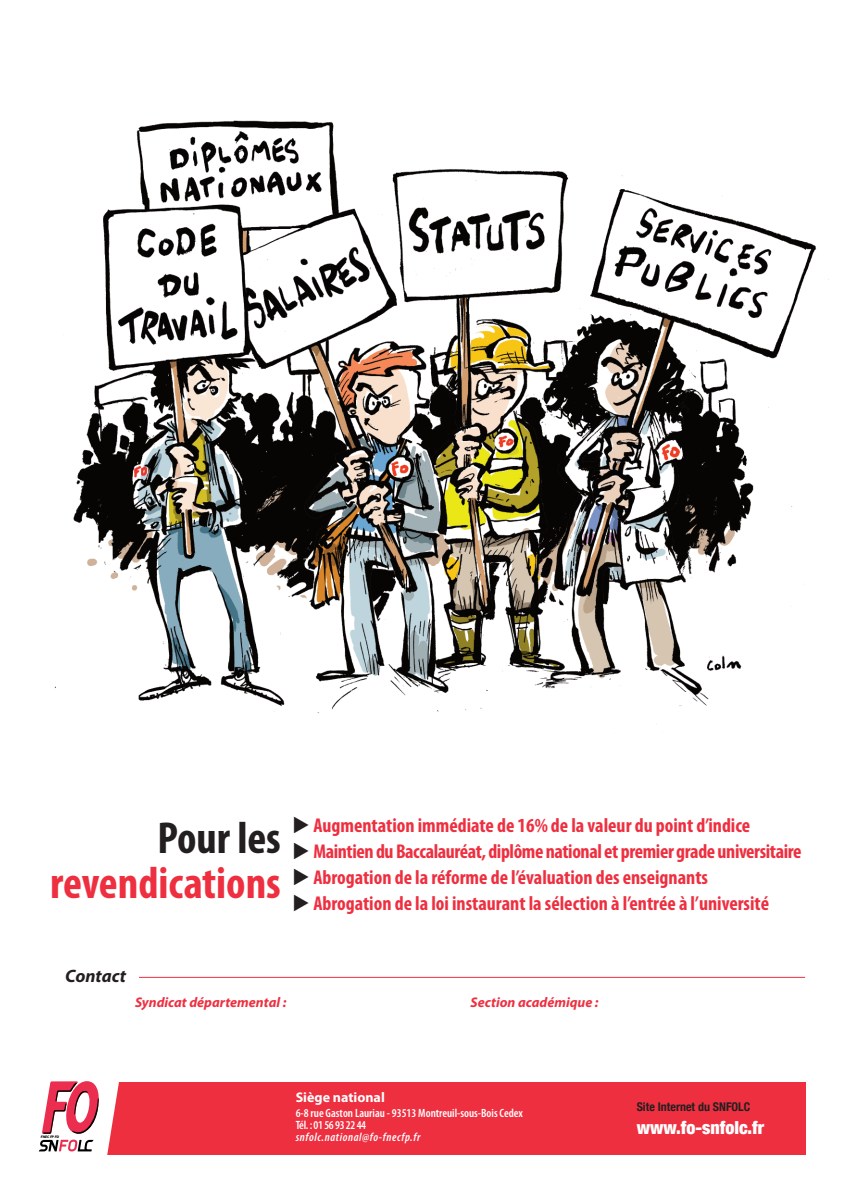
<style>
.page{position:relative;width:842px;height:1191px;background:#fff}
.page>*{position:absolute;margin:0;border:0;box-sizing:border-box;transform-origin:0 0}
.t1{font:700 condensed 45px "Myriad Pro";color:#ee2f40}
.t2{font:700 condensed 45px "Myriad Pro";color:#231f20}
.t3{font:700 condensed 20px "Myriad Pro";color:#ee2f40}
.t4{font:700 condensed 20px "Myriad Pro";letter-spacing:-.02em;color:#ee2f40}
.t5{font:900 condensed 18px "Helvetica Neue";color:#fff}
.t6{font:italic 700 18px "Myriad Pro";color:#231f20}
.t7{font:italic 700 14px "Myriad Pro";color:#ee2f40}
.t8{font:700 14px "Myriad Pro";color:#fff}
.t9{font:600 condensed 12px/12px "Myriad Pro";color:#fff}
.t10{font:italic 600 condensed 12px "Myriad Pro";letter-spacing:.05em;color:#fff}
.t11{font:700 condensed 12px "Helvetica Neue";color:#231f20}
.t12{font:italic 900 3.6px "Myriad Pro";color:#000}
.s1{color:#231f20}
</style>
<div class="page">
<img style="left:54px;top:120px;width:775px;height:604px">
<div style="left:100px;top:1082px;width:706px;height:73px;background:#ee2f40"></div>
<svg style="left:39px;top:1081px;width:80px;height:74px"></svg>
<hr style="left:139px;top:976px;width:666px;height:1px;background:#ee2f40">
<h1 class="t2" style="left:158px;top:822px;width:125px">Pour les</h1>
<h1 class="t1" style="left:50px;top:867px;width:232px">revendications</h1>
<p class="t3" style="left:293px;top:818px;width:459px"><span class="s1">◆</span> Augmentation immédiate de 16% de la valeur du point d’indice</p>
<p class="t4" style="left:293px;top:844px;width:510px"><span class="s1">◆</span> Maintien duBaccalauréat, diplôme national et premier grade universitaire</p>
<p class="t3" style="left:293px;top:870px;width:417px"><span class="s1">◆</span> Abrogation de la réforme de l’évaluation des enseignants</p>
<p class="t3" style="left:293px;top:896px;width:478px"><span class="s1">◆</span> Abrogation de la loi instaurant la sélection à l’entrée à l’université</p>
<p class="t6" style="left:65px;top:969px;width:63px">Contact</p>
<p class="t12" style="left:41px;top:1135px;width:20px">FNEC FP FO</p>
<p class="t7" style="left:135px;top:997px;width:153px">Syndicat départemental :</p>
<p class="t7" style="left:471px;top:997px;width:130px">Section académique :</p>
<p class="t8" style="left:296px;top:1092px;width:91px">Siège national</p>
<p class="t9" style="left:296px;top:1108px;width:229px">6-8 rue Gaston Lauriau - 93513 Montreuil-sous-Bois Cedex<br>Tél. : 01 56 93 22 44</p>
<p class="t10" style="left:296px;top:1132px;width:126px">snfolc.national@fo-fnecfp.fr</p>
<p class="t11" style="left:637px;top:1099px;width:115px">Site Internet du SNFOLC</p>
<p class="t5" style="left:637px;top:1116px;width:129px">www.fo-snfolc.fr</p>
</div>
